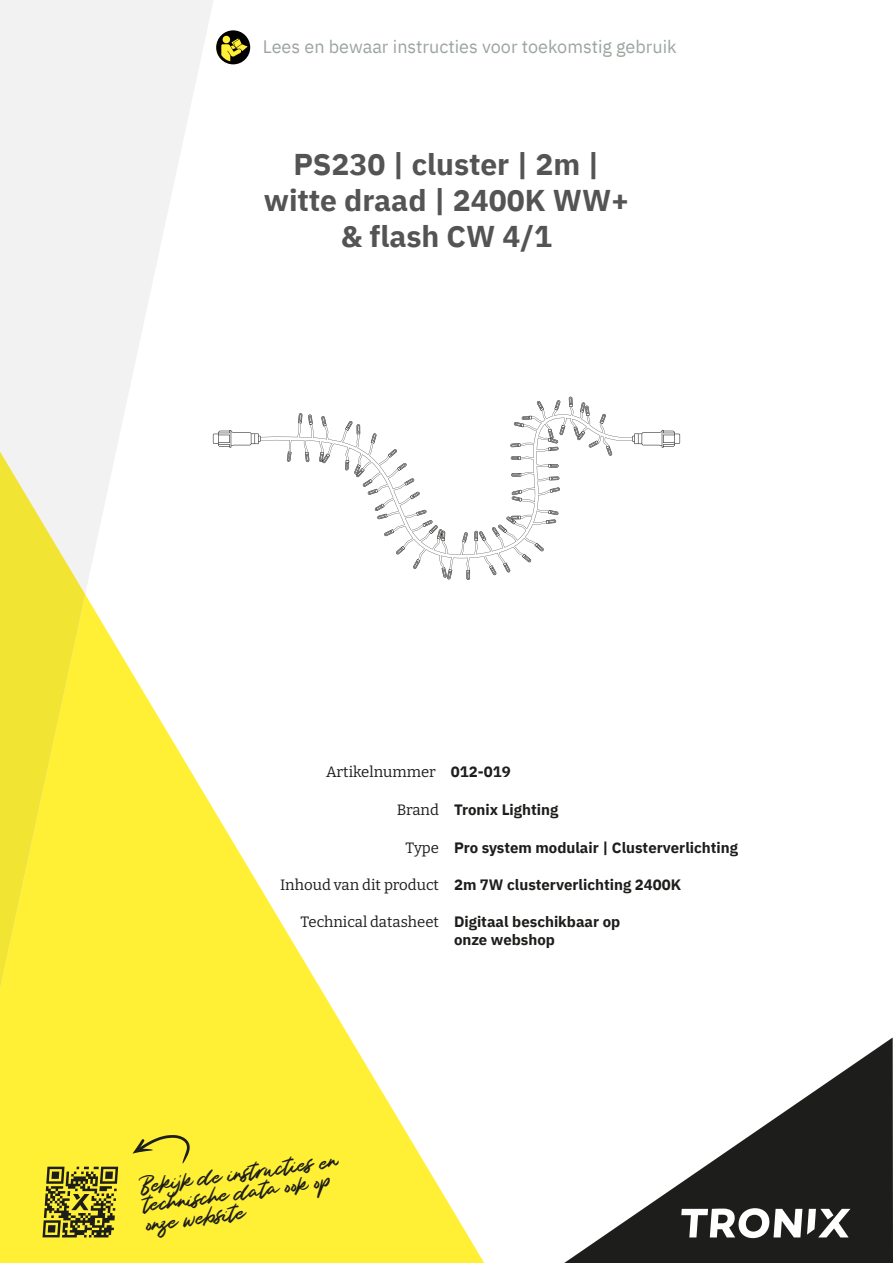
<style>
.page{position:relative;width:893px;height:1263px;background:#fff}
.page>*{position:absolute;margin:0;border:0;box-sizing:border-box;transform-origin:0 0}
.t1{font:700 30px/36px "IBM Plex Sans";color:#545454;text-align:center}
.t2{font:27px/19.6px "Rajawalite";color:#1d1d1b}
.t3{font:18px "IBM Plex Sans";color:#9da59e}
.t4{font:700 15px/18px "IBM Plex Sans";color:#1d1d1b}
.t5{font:15px "Bitter";color:#1d1d1b}
.s1{font-family:"Bitter";font-weight:400}
</style>
<div class="page">
<svg style="left:43px;top:810px;width:441px;height:453px;fill:#fff036"></svg>
<svg style="left:564px;top:1067px;width:286px;height:196px"></svg>
<svg style="left:43px;top:0;width:171px;height:988px"></svg>
<svg style="left:43px;top:452px;width:42px;height:536px;fill:#fff036"></svg>
<svg style="left:681px;top:1208px;width:169px;height:30px"></svg>
<svg style="left:43px;top:1167px;width:75px;height:70px;background:#908928"></svg>
<svg style="left:132px;top:1135px;width:58px;height:30px;background:#dbce31"></svg>
<svg style="left:216px;top:30px;width:34px;height:34px"></svg>
<svg style="left:0;top:0;width:43px;height:1263px"></svg>
<svg style="left:850px;top:1037px;width:43px;height:226px;background:#2c2c2a"></svg>
<svg style="left:213px;top:397px;width:467px;height:183px"></svg>
<svg style="left:288px;top:454px;width:2px;height:7px"></svg>
<svg style="left:299px;top:414px;width:3px;height:7px"></svg>
<svg style="left:309px;top:415px;width:3px;height:7px"></svg>
<svg style="left:322px;top:417px;width:3px;height:6px"></svg>
<svg style="left:306px;top:455px;width:3px;height:6px"></svg>
<svg style="left:320px;top:455px;width:8px;height:7px"></svg>
<svg style="left:397px;top:548px;width:6px;height:5px"></svg>
<svg style="left:414px;top:562px;width:4px;height:6px"></svg>
<svg style="left:443px;top:570px;width:8px;height:8px"></svg>
<svg style="left:467px;top:573px;width:2px;height:6px"></svg>
<svg style="left:491px;top:568px;width:4px;height:6px"></svg>
<svg style="left:505px;top:565px;width:4px;height:6px"></svg>
<svg style="left:525px;top:556px;width:5px;height:5px"></svg>
<svg style="left:537px;top:545px;width:6px;height:5px"></svg>
<svg style="left:549px;top:520px;width:6px;height:3px"></svg>
<svg style="left:551px;top:511px;width:6px;height:3px"></svg>
<svg style="left:538px;top:402px;width:4px;height:6px"></svg>
<svg style="left:556px;top:401px;width:4px;height:7px"></svg>
<svg style="left:581px;top:403px;width:7px;height:10px"></svg>
<svg style="left:570px;top:398px;width:2px;height:6px"></svg>
<svg style="left:601px;top:415px;width:4px;height:6px"></svg>
<svg style="left:553px;top:488px;width:6px;height:3px"></svg>
<svg style="left:552px;top:477px;width:6px;height:2px"></svg>
<svg style="left:551px;top:465px;width:7px;height:2px"></svg>
<svg style="left:549px;top:428px;width:15px;height:22px"></svg>
<svg style="left:575px;top:429px;width:8px;height:10px"></svg>
<svg style="left:589px;top:442px;width:7px;height:5px"></svg>
<svg style="left:608px;top:448px;width:3px;height:7px"></svg>
<svg style="left:346px;top:417px;width:183px;height:123px"></svg>
<p class="t3" style="left:263px;top:33px;width:415px">Lees en bewaar instructies voor toekomstig gebruik</p>
<h1 class="t1" style="left:264px;top:144px;width:367px">PS230 | cluster | 2m | witte draad | 2400K WW+ &amp; flash CW 4/1</h1>
<p class="t5" style="left:326px;top:763px;width:111px">Artikelnummer</p>
<p class="t5" style="left:397px;top:801px;width:44px">Brand</p>
<p class="t4" style="left:451px;top:762px;width:62px">012-019</p>
<p class="t4" style="left:454px;top:800px;width:106px">Tronix Lighting</p>
<p class="t4" style="left:405px;top:837px;width:334px"><span class="s1">Type</span> Pro system modulair | Clusterverlichting</p>
<p class="t4" style="left:280px;top:875px;width:403px"><span class="s1">Inhoud van dit product</span> 2m 7W clusterverlichting 2400K</p>
<p class="t4" style="left:454px;top:911px;width:168px;text-indent:-154px"><span class="s1">Technical datasheet</span> Digitaal beschikbaar op onze webshop</p>
<h2 class="t2" style="left:141px;top:1178px;width:200px;rotate:-7deg">Bekijk de instructies en technische data ook op onze website</h2>
</div>
